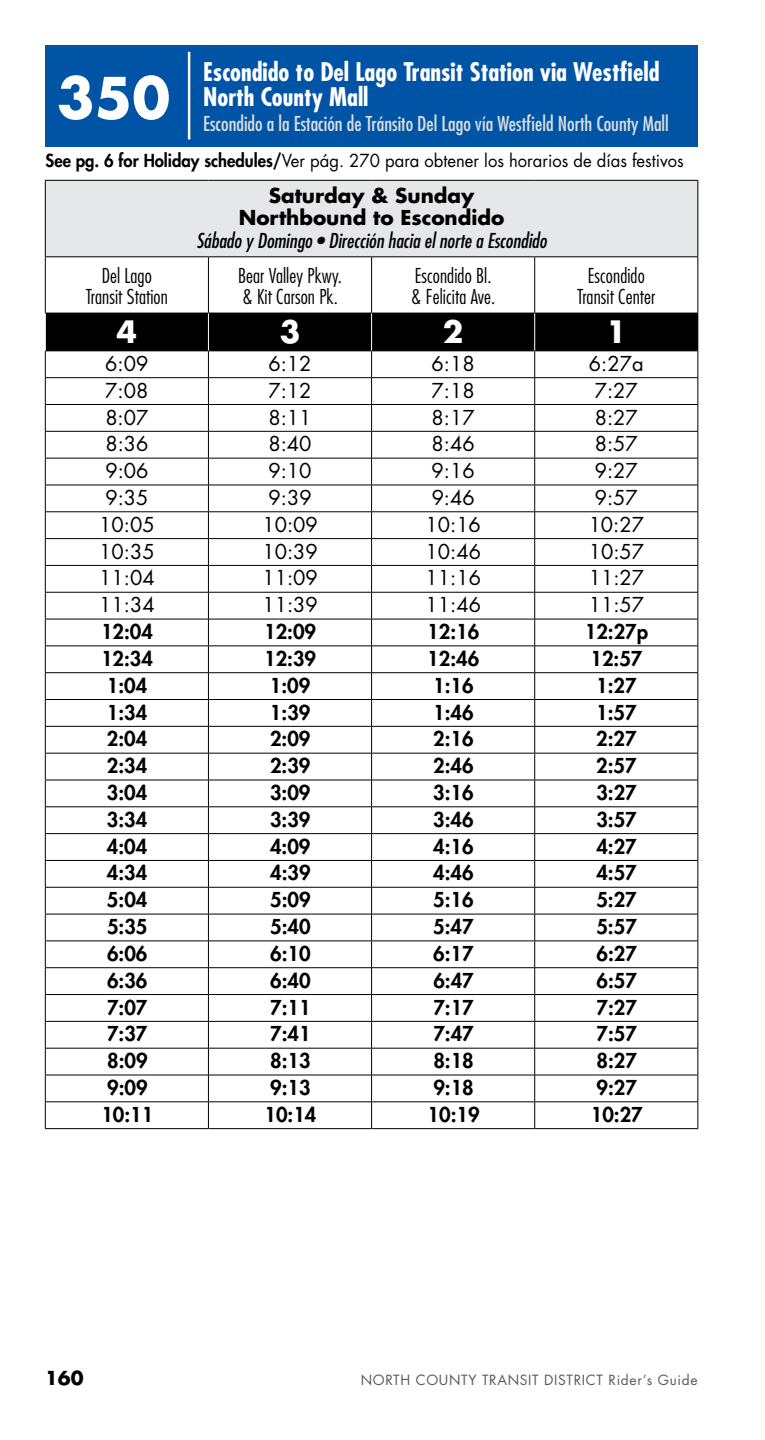
<style>
.page{position:relative;width:765px;height:1440px;background:#fff}
.page>*{position:absolute;margin:0;border:0;box-sizing:border-box;transform-origin:0 0}
.t1{font:700 55px "Futura Std";color:#fff}
.t2{font:700 30px "Futura Std";color:#fff}
.t3{font:700 condensed 25px/25px "Futura Std";color:#fff}
.t4{font:800 20px "Futura Std";color:#000}
.t5{font:20px "Futura Std";color:#000}
.t6{font:300 condensed 20px/21.2px "Futura Std";letter-spacing:.005em;color:#000;text-align:center}
.t7{font:condensed 20px "Futura Std";color:#dcddde}
.t8{font:italic condensed 20px "Futura Std";color:#000}
.t9{font:700 20px/22.5px "Futura Std";color:#000;text-align:center}
.t10{font:700 18.75px "Futura Std";color:#000}
.t11{font:17.5px "Futura Std";color:#000;scale:.95 1}
.t12{font:13.75px "Futura Std";letter-spacing:.05em;color:#58595b}
.s1{font-weight:800}
</style>
<div class="page">
<div style="left:45px;top:180px;width:653px;height:77px;background:#e6e7e8"></div>
<hr style="left:697px;top:181px;width:1px;height:76px;background:#000">
<hr style="left:45px;top:180px;width:163px;height:1px;background:#000">
<hr style="left:45px;top:181px;width:1px;height:76px;background:#000">
<hr style="left:208px;top:180px;width:164px;height:1px;background:#000">
<hr style="left:372px;top:180px;width:163px;height:1px;background:#000">
<hr style="left:535px;top:180px;width:163px;height:1px;background:#000">
<hr style="left:45px;top:256px;width:163px;height:1px;background:#000">
<hr style="left:45px;top:257px;width:1px;height:56px;background:#000">
<hr style="left:208px;top:256px;width:164px;height:1px;background:#000">
<hr style="left:208px;top:257px;width:1px;height:56px;background:#000">
<hr style="left:372px;top:256px;width:163px;height:1px;background:#000">
<hr style="left:371px;top:257px;width:1px;height:56px;background:#000">
<hr style="left:535px;top:256px;width:163px;height:1px;background:#000">
<hr style="left:534px;top:257px;width:1px;height:56px;background:#000">
<hr style="left:697px;top:257px;width:1px;height:56px;background:#000">
<svg style="left:45px;top:313px;width:653px;height:815px"></svg>
<hr style="left:45px;top:1128px;width:163px;height:1px;background:#000">
<hr style="left:208px;top:1128px;width:164px;height:1px;background:#000">
<hr style="left:372px;top:1128px;width:163px;height:1px;background:#000">
<hr style="left:535px;top:1128px;width:163px;height:1px;background:#000">
<hr style="left:45px;top:313px;width:1px;height:38px;background:#fff">
<hr style="left:208px;top:313px;width:1px;height:38px;background:#fff">
<hr style="left:371px;top:313px;width:1px;height:38px;background:#fff">
<hr style="left:534px;top:313px;width:1px;height:38px;background:#fff">
<div style="left:46px;top:45px;width:652px;height:101px;background:#0054a6"></div>
<hr style="left:188px;top:52px;width:2px;height:87px;background:#fff">
<h1 class="t1" style="left:57px;top:61px;width:115px">350</h1>
<p class="t3" style="left:203px;top:59px;width:458px">Escondido to Del Lago Transit Station via Westfield<br>North County Mall</p>
<p class="t7" style="left:203px;top:112px;width:467px">Escondido a la Estación de Tránsito Del Lago vía Westfield North County Mall</p>
<p class="t11" style="left:46px;top:150px;width:673px"><span class="s1">See pg. 6 for Holiday schedules/</span>Ver pág. 270 para obtener los horarios de días festivos</p>
<p class="t9" style="left:239px;top:184px;width:267px">Saturday &amp; Sunday<br>Northbound to Escondido</p>
<p class="t8" style="left:196px;top:228px;width:352px">Sábado y Domingo • Dirección hacia el norte a Escondido</p>
<p class="t6" style="left:86px;top:265px;width:84px">Del Lago<br>Transit Station</p>
<p class="t6" style="left:238px;top:265px;width:105px;text-align:left">Bear Valley Pkwy. &amp; Kit Carson Pk.</p>
<p class="t6" style="left:411px;top:265px;width:86px;text-align:left">Escondido Bl. &amp; Felicita Ave.</p>
<p class="t6" style="left:577px;top:265px;width:79px">Escondido<br>Transit Center</p>
<h2 class="t2" style="left:117px;top:312px;width:22px">4</h2>
<h2 class="t2" style="left:280px;top:312px;width:22px">3</h2>
<h2 class="t2" style="left:443px;top:312px;width:22px">2</h2>
<h2 class="t2" style="left:606px;top:312px;width:22px">1</h2>
<p class="t5" style="left:105px;top:351px;width:45px">6:09</p>
<p class="t5" style="left:268px;top:351px;width:45px">6:12</p>
<p class="t5" style="left:432px;top:351px;width:45px">6:18</p>
<p class="t5" style="left:589px;top:351px;width:56px">6:27a</p>
<p class="t5" style="left:105px;top:378px;width:45px">7:08</p>
<p class="t5" style="left:268px;top:378px;width:45px">7:12</p>
<p class="t5" style="left:432px;top:378px;width:45px">7:18</p>
<p class="t5" style="left:595px;top:378px;width:45px">7:27</p>
<p class="t5" style="left:105px;top:404px;width:45px">8:07</p>
<p class="t5" style="left:268px;top:404px;width:45px">8:11</p>
<p class="t5" style="left:432px;top:404px;width:45px">8:17</p>
<p class="t5" style="left:595px;top:404px;width:45px">8:27</p>
<p class="t5" style="left:105px;top:431px;width:45px">8:36</p>
<p class="t5" style="left:268px;top:431px;width:45px">8:40</p>
<p class="t5" style="left:432px;top:431px;width:45px">8:46</p>
<p class="t5" style="left:595px;top:431px;width:45px">8:57</p>
<p class="t5" style="left:105px;top:458px;width:45px">9:06</p>
<p class="t5" style="left:269px;top:458px;width:45px">9:10</p>
<p class="t5" style="left:432px;top:458px;width:45px">9:16</p>
<p class="t5" style="left:595px;top:458px;width:45px">9:27</p>
<p class="t5" style="left:105px;top:485px;width:45px">9:35</p>
<p class="t5" style="left:269px;top:485px;width:45px">9:39</p>
<p class="t5" style="left:432px;top:485px;width:45px">9:46</p>
<p class="t5" style="left:595px;top:485px;width:45px">9:57</p>
<p class="t5" style="left:99px;top:512px;width:57px">10:05</p>
<p class="t5" style="left:262px;top:512px;width:57px">10:09</p>
<p class="t5" style="left:426px;top:512px;width:57px">10:16</p>
<p class="t5" style="left:589px;top:512px;width:57px">10:27</p>
<p class="t5" style="left:99px;top:538px;width:57px">10:35</p>
<p class="t5" style="left:262px;top:538px;width:57px">10:39</p>
<p class="t5" style="left:426px;top:538px;width:57px">10:46</p>
<p class="t5" style="left:589px;top:538px;width:57px">10:57</p>
<p class="t5" style="left:99px;top:565px;width:57px">11:04</p>
<p class="t5" style="left:262px;top:565px;width:57px">11:09</p>
<p class="t5" style="left:426px;top:565px;width:57px">11:16</p>
<p class="t5" style="left:589px;top:565px;width:57px">11:27</p>
<p class="t5" style="left:99px;top:592px;width:57px">11:34</p>
<p class="t5" style="left:262px;top:592px;width:57px">11:39</p>
<p class="t5" style="left:426px;top:592px;width:57px">11:46</p>
<p class="t5" style="left:589px;top:592px;width:57px">11:57</p>
<p class="t4" style="left:101px;top:619px;width:54px">12:04</p>
<p class="t4" style="left:264px;top:619px;width:54px">12:09</p>
<p class="t4" style="left:427px;top:619px;width:54px">12:16</p>
<p class="t4" style="left:585px;top:619px;width:65px">12:27p</p>
<p class="t4" style="left:101px;top:646px;width:54px">12:34</p>
<p class="t4" style="left:264px;top:646px;width:54px">12:39</p>
<p class="t4" style="left:427px;top:646px;width:54px">12:46</p>
<p class="t4" style="left:590px;top:646px;width:54px">12:57</p>
<p class="t4" style="left:107px;top:673px;width:42px">1:04</p>
<p class="t4" style="left:270px;top:673px;width:42px">1:09</p>
<p class="t4" style="left:433px;top:673px;width:42px">1:16</p>
<p class="t4" style="left:596px;top:673px;width:42px">1:27</p>
<p class="t4" style="left:107px;top:699px;width:42px">1:34</p>
<p class="t4" style="left:270px;top:699px;width:42px">1:39</p>
<p class="t4" style="left:433px;top:699px;width:42px">1:46</p>
<p class="t4" style="left:596px;top:699px;width:42px">1:57</p>
<p class="t4" style="left:107px;top:726px;width:42px">2:04</p>
<p class="t4" style="left:270px;top:726px;width:42px">2:09</p>
<p class="t4" style="left:433px;top:726px;width:42px">2:16</p>
<p class="t4" style="left:596px;top:726px;width:42px">2:27</p>
<p class="t4" style="left:107px;top:753px;width:42px">2:34</p>
<p class="t4" style="left:270px;top:753px;width:42px">2:39</p>
<p class="t4" style="left:433px;top:753px;width:42px">2:46</p>
<p class="t4" style="left:596px;top:753px;width:42px">2:57</p>
<p class="t4" style="left:107px;top:780px;width:42px">3:04</p>
<p class="t4" style="left:270px;top:780px;width:42px">3:09</p>
<p class="t4" style="left:433px;top:780px;width:42px">3:16</p>
<p class="t4" style="left:596px;top:780px;width:42px">3:27</p>
<p class="t4" style="left:107px;top:807px;width:42px">3:34</p>
<p class="t4" style="left:270px;top:807px;width:42px">3:39</p>
<p class="t4" style="left:433px;top:807px;width:42px">3:46</p>
<p class="t4" style="left:596px;top:807px;width:42px">3:57</p>
<p class="t4" style="left:107px;top:834px;width:42px">4:04</p>
<p class="t4" style="left:270px;top:834px;width:42px">4:09</p>
<p class="t4" style="left:433px;top:834px;width:42px">4:16</p>
<p class="t4" style="left:596px;top:834px;width:42px">4:27</p>
<p class="t4" style="left:107px;top:860px;width:42px">4:34</p>
<p class="t4" style="left:270px;top:860px;width:42px">4:39</p>
<p class="t4" style="left:433px;top:860px;width:42px">4:46</p>
<p class="t4" style="left:596px;top:860px;width:42px">4:57</p>
<p class="t4" style="left:107px;top:887px;width:42px">5:04</p>
<p class="t4" style="left:270px;top:887px;width:42px">5:09</p>
<p class="t4" style="left:433px;top:887px;width:42px">5:16</p>
<p class="t4" style="left:596px;top:887px;width:42px">5:27</p>
<p class="t4" style="left:107px;top:914px;width:42px">5:35</p>
<p class="t4" style="left:270px;top:914px;width:42px">5:40</p>
<p class="t4" style="left:433px;top:914px;width:42px">5:47</p>
<p class="t4" style="left:596px;top:914px;width:42px">5:57</p>
<p class="t4" style="left:107px;top:941px;width:42px">6:06</p>
<p class="t4" style="left:270px;top:941px;width:42px">6:10</p>
<p class="t4" style="left:433px;top:941px;width:42px">6:17</p>
<p class="t4" style="left:596px;top:941px;width:42px">6:27</p>
<p class="t4" style="left:107px;top:968px;width:42px">6:36</p>
<p class="t4" style="left:270px;top:968px;width:42px">6:40</p>
<p class="t4" style="left:433px;top:968px;width:42px">6:47</p>
<p class="t4" style="left:596px;top:968px;width:42px">6:57</p>
<p class="t4" style="left:107px;top:995px;width:42px">7:07</p>
<p class="t4" style="left:270px;top:995px;width:42px">7:11</p>
<p class="t4" style="left:433px;top:995px;width:42px">7:17</p>
<p class="t4" style="left:596px;top:995px;width:42px">7:27</p>
<p class="t4" style="left:107px;top:1021px;width:42px">7:37</p>
<p class="t4" style="left:270px;top:1021px;width:42px">7:41</p>
<p class="t4" style="left:433px;top:1021px;width:42px">7:47</p>
<p class="t4" style="left:597px;top:1021px;width:42px">7:57</p>
<p class="t4" style="left:107px;top:1048px;width:42px">8:09</p>
<p class="t4" style="left:270px;top:1048px;width:42px">8:13</p>
<p class="t4" style="left:433px;top:1048px;width:42px">8:18</p>
<p class="t4" style="left:597px;top:1048px;width:42px">8:27</p>
<p class="t4" style="left:107px;top:1075px;width:42px">9:09</p>
<p class="t4" style="left:270px;top:1075px;width:42px">9:13</p>
<p class="t4" style="left:433px;top:1075px;width:42px">9:18</p>
<p class="t4" style="left:597px;top:1075px;width:42px">9:27</p>
<p class="t4" style="left:101px;top:1102px;width:54px">10:11</p>
<p class="t4" style="left:265px;top:1102px;width:54px">10:14</p>
<p class="t4" style="left:428px;top:1102px;width:54px">10:19</p>
<p class="t4" style="left:591px;top:1102px;width:54px">10:27</p>
<p class="t10" style="left:45px;top:1366px;width:40px">160</p>
<p class="t12" style="left:361px;top:1372px;width:338px">NORTH COUNTY TRANSIT DISTRICT Rider’s Guide</p>
</div>
